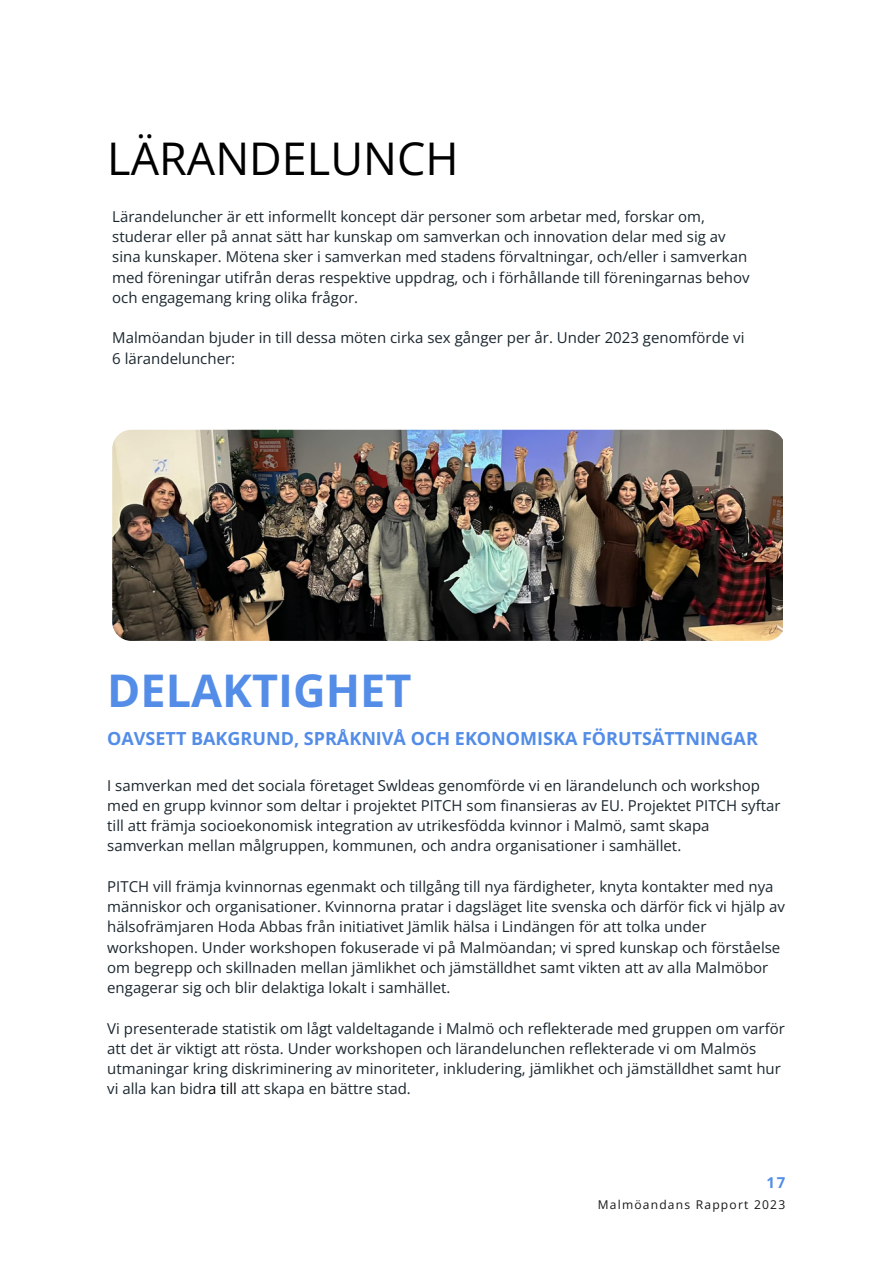
<style>
.page{position:relative;width:893px;height:1264px;background:#fff}
.page>*{position:absolute;margin:0;border:0;box-sizing:border-box;transform-origin:0 0}
.t1{font:45px "Open Sans";color:#000}
.t2{font:700 45px "Open Sans";color:#538de7}
.t3{font:700 18px "Open Sans";color:#538de7}
.t4{font:15px/20.2px "Open Sans";color:#1b272f}
.t5{font:700 15px "Open Sans";color:#538de7}
.t6{font:12px "Open Sans";letter-spacing:.1em;color:#191717}
.s1{color:#000}
</style>
<div class="page">
<img style="left:112px;top:430px;width:670px;height:211px">
<h1 class="t1" style="left:107px;top:127px;width:353px">LÄRANDELUNCH</h1>
<p class="t4" style="left:112px;top:206px;width:638px">Lärandeluncher är ett informellt koncept där personer som arbetar med, forskar om, studerar eller på annat sätt har kunskap om samverkan och innovation delar med sig av sina kunskaper. Mötena sker i samverkan med stadens förvaltningar, och/eller i samverkan med föreningar utifrån deras respektive uppdrag, och i förhållande till föreningarnas behov och engagemang kring olika frågor.</p>
<p class="t4" style="left:112px;top:327px;width:633px">Malmöandan bjuder in till dessa möten cirka sex gånger per år. Under 2023 genomförde vi<br>6 lärandeluncher:</p>
<h1 class="t2" style="left:107px;top:659px;width:305px">DELAKTIGHET</h1>
<p class="t3" style="left:107px;top:726px;width:652px">OAVSETT BAKGRUND, SPRÅKNIVÅ OCH EKONOMISKA FÖRUTSÄTTNINGAR</p>
<p class="t4" style="left:107px;top:774px;width:674px">I samverkan med det sociala företaget Swldeas genomförde vi en lärandelunch och workshop med en grupp kvinnor som deltar i projektet PITCH som finansieras av EU. Projektet PITCH syftar till att främja socioekonomisk integration av utrikesfödda kvinnor i Malmö, samt skapa samverkan mellan målgruppen, kommunen, och andra organisationer i samhället.</p>
<p class="t4" style="left:107px;top:875px;width:679px">PITCH vill främja kvinnornas egenmakt och tillgång till nya färdigheter, knyta kontakter med nya människor och organisationer. Kvinnorna pratar i dagsläget lite svenska och därför fick vi hjälp av hälsofrämjaren Hoda Abbas från initiativet Jämlik hälsa i Lindängen för att tolka under workshopen. Under workshopen fokuserade vi på Malmöandan; vi spred kunskap och förståelse om begrepp och skillnaden mellan jämlikhet och jämställdhet samt vikten att av alla Malmöbor engagerar sig och blir delaktiga lokalt i samhället.</p>
<p class="t4" style="left:107px;top:1017px;width:679px">Vi presenterade statistik om lågt valdeltagande i Malmö och reflekterade med gruppen om varför att det är viktigt att rösta. Under workshopen och lärandelunchen reflekterade vi om Malmös utmaningar kring diskriminering av minoriteter, inkludering, jämlikhet och jämställdhet samt hur vi alla kan bidr<span class="s1">a till</span> att skapa en bättre stad.</p>
<p class="t5" style="left:766px;top:1171px;width:20px">17</p>
<p class="t6" style="left:597px;top:1196px;width:189px">Malmöandans Rapport 2023</p>
</div>
